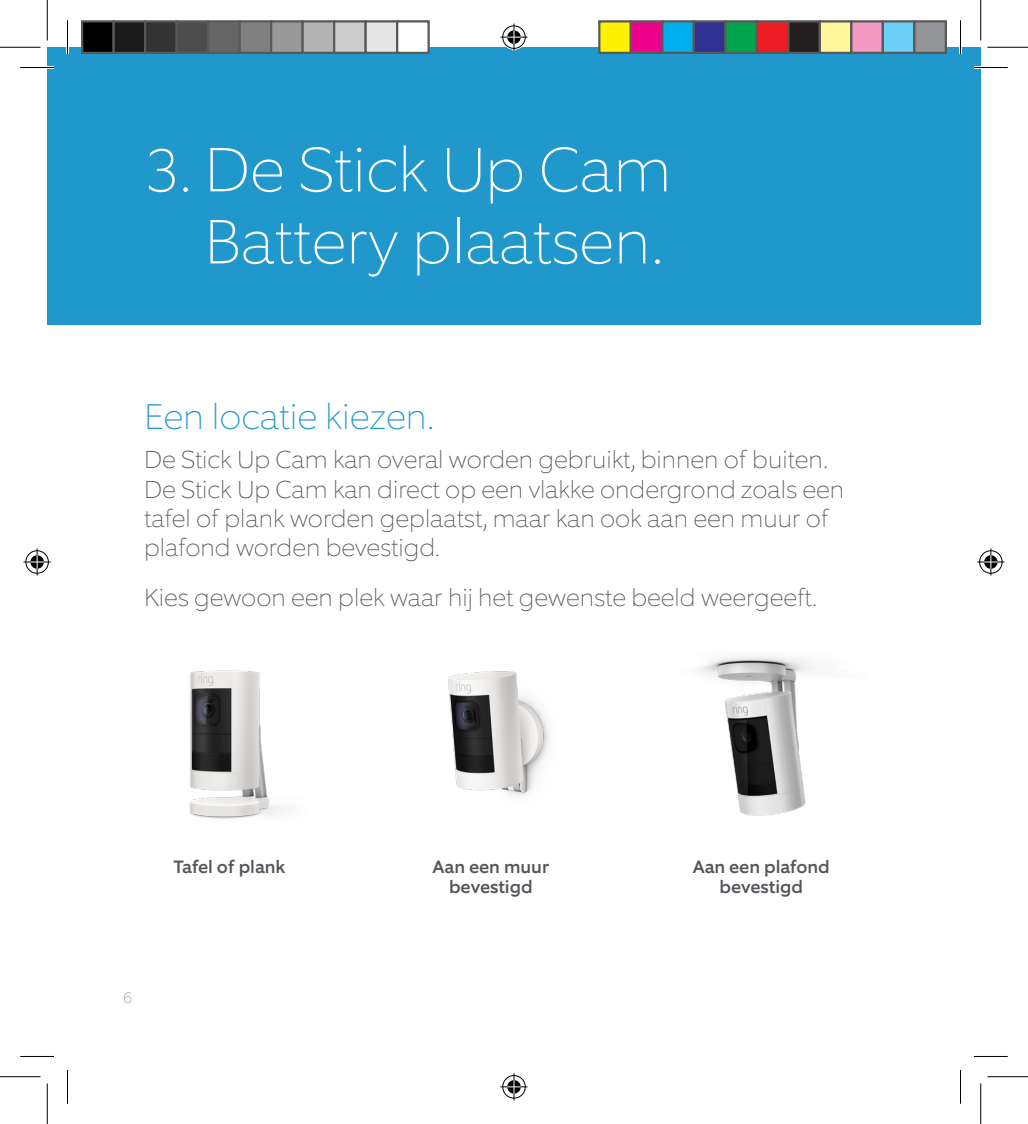
<style>
.page{position:relative;width:1028px;height:1124px;background:#fff}
.page>*{position:absolute;margin:0;border:0;box-sizing:border-box;transform-origin:0 0}
.Section_Header{font:100 63px/72px "Equip";color:#fff;text-align:right}
.Big_Blue_Header{font:100 36px "Equip";color:#2198cc}
.Body_Copy{font:100 24.75px/29.2px "Equip";color:#54555a}
.Troubleshooting{font:500 18px/20.2px "Equip";color:#54555a;text-align:center}
.t1{font:100 15.75px "Equip";color:#939598}
</style>
<div class="page">
<div style="left:47px;top:47px;width:934px;height:278px;background:#2198cc"></div>
<img style="left:189px;top:670px;width:98px;height:149px">
<img style="left:448px;top:671px;width:101px;height:125px">
<img style="left:699px;top:656px;width:116px;height:160px">
<hr style="left:20px;top:66px;width:34px;height:3px;background:#fff">
<hr style="left:974px;top:66px;width:34px;height:3px;background:#fff">
<hr style="left:66px;top:20px;width:3px;height:34px;background:#fff">
<hr style="left:959px;top:20px;width:3px;height:34px;background:#fff">
<hr style="left:20px;top:67px;width:34px;height:1px;background:#000">
<hr style="left:974px;top:67px;width:34px;height:1px;background:#000">
<hr style="left:20px;top:1056px;width:34px;height:1px;background:#000">
<hr style="left:974px;top:1056px;width:34px;height:1px;background:#000">
<hr style="left:67px;top:20px;width:1px;height:34px;background:#000">
<hr style="left:67px;top:1070px;width:1px;height:33px;background:#000">
<hr style="left:960px;top:20px;width:1px;height:34px;background:#000">
<hr style="left:960px;top:1070px;width:1px;height:33px;background:#000">
<hr style="left:0;top:47px;width:40px;height:1px;background:#000">
<hr style="left:987px;top:47px;width:41px;height:1px;background:#000">
<hr style="left:0;top:1076px;width:40px;height:1px;background:#000">
<hr style="left:987px;top:1076px;width:41px;height:1px;background:#000">
<hr style="left:47px;top:0;width:1px;height:40px;background:#000">
<hr style="left:47px;top:1083px;width:1px;height:41px;background:#000">
<hr style="left:980px;top:0;width:1px;height:40px;background:#000">
<hr style="left:980px;top:1083px;width:1px;height:41px;background:#000">
<svg style="left:500px;top:24px;width:27px;height:27px"></svg>
<svg style="left:500px;top:1073px;width:27px;height:27px"></svg>
<svg style="left:24px;top:548px;width:27px;height:27px"></svg>
<svg style="left:977px;top:548px;width:27px;height:27px"></svg>
<div style="left:82px;top:21px;width:32px;height:32px;background:#000"></div>
<div style="left:81px;top:20px;width:34px;height:34px;border:2px solid #595959"></div>
<div style="left:114px;top:21px;width:31px;height:32px;background:#1a1a1a"></div>
<div style="left:112px;top:20px;width:34px;height:34px;border:2px solid #595959"></div>
<div style="left:145px;top:21px;width:32px;height:32px;background:#333"></div>
<div style="left:144px;top:20px;width:34px;height:34px;border:2px solid #595959"></div>
<div style="left:177px;top:21px;width:31px;height:32px;background:#4d4d4d"></div>
<div style="left:176px;top:20px;width:33px;height:34px;border:2px solid #595959"></div>
<div style="left:208px;top:21px;width:32px;height:32px;background:#666"></div>
<div style="left:207px;top:20px;width:34px;height:34px;border:2px solid #595959"></div>
<div style="left:240px;top:21px;width:31px;height:32px;background:#808080"></div>
<div style="left:238px;top:20px;width:34px;height:34px;border:2px solid #595959"></div>
<div style="left:271px;top:21px;width:32px;height:32px;background:#999"></div>
<div style="left:270px;top:20px;width:34px;height:34px;border:2px solid #595959"></div>
<div style="left:303px;top:21px;width:31px;height:32px;background:#b3b3b3"></div>
<div style="left:302px;top:20px;width:33px;height:34px;border:2px solid #595959"></div>
<div style="left:334px;top:21px;width:32px;height:32px;background:#ccc"></div>
<div style="left:333px;top:20px;width:34px;height:34px;border:2px solid #595959"></div>
<div style="left:366px;top:21px;width:31px;height:32px;background:#e6e6e6"></div>
<div style="left:364px;top:20px;width:34px;height:34px;border:2px solid #595959"></div>
<div style="left:397px;top:21px;width:32px;height:32px;background:#fff"></div>
<div style="left:396px;top:20px;width:34px;height:34px;border:2px solid #595959"></div>
<div style="left:599px;top:21px;width:32px;height:32px;background:#fff101"></div>
<div style="left:598px;top:20px;width:34px;height:34px;border:2px solid #595959"></div>
<div style="left:631px;top:21px;width:31px;height:32px;background:#ed028c"></div>
<div style="left:630px;top:20px;width:33px;height:34px;border:2px solid #595959"></div>
<div style="left:662px;top:21px;width:32px;height:32px;background:#00aeef"></div>
<div style="left:661px;top:20px;width:34px;height:34px;border:2px solid #595959"></div>
<div style="left:694px;top:21px;width:31px;height:32px;background:#2e3092"></div>
<div style="left:693px;top:20px;width:33px;height:34px;border:2px solid #595959"></div>
<div style="left:725px;top:21px;width:32px;height:32px;background:#00a54f"></div>
<div style="left:724px;top:20px;width:34px;height:34px;border:2px solid #595959"></div>
<div style="left:757px;top:21px;width:31px;height:32px;background:#ee1d23"></div>
<div style="left:756px;top:20px;width:33px;height:34px;border:2px solid #595959"></div>
<div style="left:788px;top:21px;width:32px;height:32px;background:#231f20"></div>
<div style="left:787px;top:20px;width:34px;height:34px;border:2px solid #595959"></div>
<div style="left:820px;top:21px;width:31px;height:32px;background:#fff79a"></div>
<div style="left:819px;top:20px;width:33px;height:34px;border:2px solid #595959"></div>
<div style="left:851px;top:21px;width:32px;height:32px;background:#f499c2"></div>
<div style="left:850px;top:20px;width:34px;height:34px;border:2px solid #595959"></div>
<div style="left:883px;top:21px;width:31px;height:32px;background:#6bcff6"></div>
<div style="left:882px;top:20px;width:33px;height:34px;border:2px solid #595959"></div>
<div style="left:914px;top:21px;width:32px;height:32px;background:#939598"></div>
<div style="left:913px;top:20px;width:34px;height:34px;border:2px solid #595959"></div>
<p class="Section_Header" style="left:144px;top:133px;width:529px">3. De Stick Up Cam<br>Battery plaatsen.</p>
<p class="Big_Blue_Header" style="left:144px;top:394px;width:291px">Een locatie kiezen.</p>
<p class="Body_Copy" style="left:144px;top:445px;width:702px">De Stick Up Cam kan overal worden gebruikt, binnen of buiten.<br>De Stick Up Cam kan direct op een vlakke ondergrond zoals een tafel of plank worden geplaatst, maar kan ook aan een muur of plafond worden bevestigd.</p>
<p class="Body_Copy" style="left:144px;top:582px;width:674px">Kies gewoon een plek waar hij het gewenste beeld weergeeft.</p>
<p class="t1" style="left:123px;top:987px;width:10px">6</p>
<p class="Troubleshooting" style="left:173px;top:856px;width:114px">Tafel of plank</p>
<p class="Troubleshooting" style="left:433px;top:856px;width:118px">Aan een muur bevestigd</p>
<p class="Troubleshooting" style="left:693px;top:856px;width:139px">Aan een plafond bevestigd</p>
</div>
